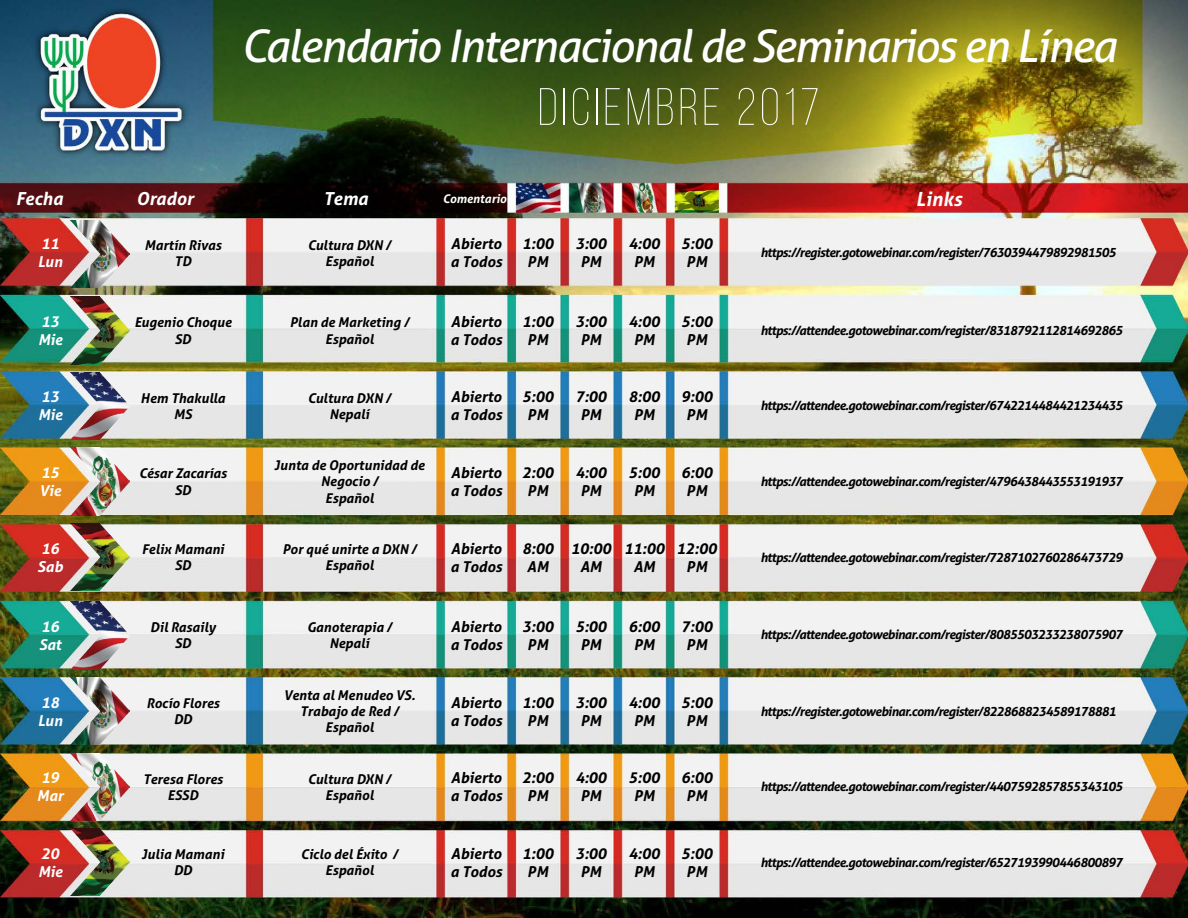
<style>
.page{position:relative;width:1188px;height:918px;background:#fff}
.page>*{position:absolute;margin:0;border:0;box-sizing:border-box;transform-origin:0 0}
.t1{font:300 52.5px "Bebas Neue";letter-spacing:.075em;color:#fff}
.t2{font:italic 45px "Aller";letter-spacing:-.04em;color:#fff}
.t3{font:italic 700 19.5px "Aller";color:#fff}
.t4{font:italic 700 18px "Aller";color:#fff}
.t5{font:italic 700 15px/18px "Aller";color:#000;text-align:center}
.t6{font:italic 700 15px/18px "Aller";color:#fff}
.t7{font:italic 700 13.5px/16.2px "Aller";color:#000;text-align:center}
.t8{font:italic 700 12.75px "Aller";letter-spacing:-.05em;color:#000}
.t9{font:italic 700 12px "Aller";color:#fff}
</style>
<div class="page">
<img style="left:0;top:0;width:1188px;height:918px">
<img style="left:71px;top:297px;width:59px;height:67px">
<img style="left:71px;top:523px;width:59px;height:68px">
<img style="left:71px;top:221px;width:59px;height:67px">
<img style="left:71px;top:677px;width:59px;height:68px">
<img style="left:71px;top:448px;width:59px;height:67px">
<img style="left:71px;top:372px;width:59px;height:67px">
<img style="left:71px;top:602px;width:59px;height:67px">
<img style="left:71px;top:829px;width:59px;height:67px">
<img style="left:71px;top:753px;width:59px;height:67px">
<h2 class="t2" style="left:241px;top:18px;width:877px">Calendario Internacional de Seminarios en Línea</h2>
<h1 class="t1" style="left:538px;top:79px;width:283px">DICIEMBRE 2017</h1>
<h3 class="t4" style="left:16px;top:188px;width:49px">Fecha</h3>
<h3 class="t4" style="left:136px;top:188px;width:59px">Orador</h3>
<h3 class="t4" style="left:323px;top:188px;width:46px">Tema</h3>
<p class="t9" style="left:443px;top:191px;width:65px">Comentario</p>
<h3 class="t3" style="left:916px;top:187px;width:48px">Links</h3>
<p class="t6" style="left:38px;top:235px;width:26px">11<br>Lun</p>
<p class="t5" style="left:450px;top:235px;width:53px;text-align:left">Abierto a Todos</p>
<p class="t7" style="left:145px;top:237px;width:78px">Martín Rivas<br>TD</p>
<p class="t5" style="left:522px;top:235px;width:33px">1:00<br>PM</p>
<p class="t5" style="left:575px;top:235px;width:33px">3:00<br>PM</p>
<p class="t5" style="left:629px;top:235px;width:33px">4:00<br>PM</p>
<p class="t5" style="left:681px;top:235px;width:33px">5:00<br>PM</p>
<p class="t7" style="left:308px;top:237px;width:85px">Cultura DXN /<br>Español</p>
<p class="t6" style="left:38px;top:313px;width:26px">13<br>Mie</p>
<p class="t5" style="left:450px;top:313px;width:53px;text-align:left">Abierto a Todos</p>
<p class="t7" style="left:134px;top:314px;width:99px">Eugenio Choque<br>SD</p>
<p class="t7" style="left:290px;top:314px;width:121px">Plan de Marketing /<br>Español</p>
<p class="t5" style="left:522px;top:313px;width:33px">1:00<br>PM</p>
<p class="t5" style="left:575px;top:313px;width:33px">3:00<br>PM</p>
<p class="t5" style="left:629px;top:313px;width:33px">4:00<br>PM</p>
<p class="t5" style="left:681px;top:313px;width:33px">5:00<br>PM</p>
<p class="t6" style="left:38px;top:388px;width:26px">13<br>Mie</p>
<p class="t6" style="left:39px;top:464px;width:23px">15<br>Vie</p>
<p class="t7" style="left:141px;top:390px;width:86px">Hem Thakulla<br>MS</p>
<p class="t7" style="left:139px;top:465px;width:89px">César Zacarías<br>SD</p>
<p class="t7" style="left:308px;top:390px;width:85px">Cultura DXN /<br>Nepalí</p>
<p class="t7" style="left:274px;top:457px;width:152px">Junta de Oportunidad de<br>Negocio /<br>Español</p>
<p class="t5" style="left:450px;top:388px;width:53px;text-align:left">Abierto a Todos</p>
<p class="t5" style="left:450px;top:464px;width:53px;text-align:left">Abierto a Todos</p>
<p class="t5" style="left:522px;top:388px;width:33px">5:00<br>PM</p>
<p class="t5" style="left:522px;top:463px;width:33px">2:00<br>PM</p>
<p class="t5" style="left:575px;top:388px;width:33px">7:00<br>PM</p>
<p class="t5" style="left:575px;top:463px;width:33px">4:00<br>PM</p>
<p class="t5" style="left:629px;top:388px;width:33px">8:00<br>PM</p>
<p class="t5" style="left:629px;top:463px;width:33px">5:00<br>PM</p>
<p class="t5" style="left:681px;top:388px;width:33px">9:00<br>PM</p>
<p class="t5" style="left:681px;top:463px;width:33px">6:00<br>PM</p>
<p class="t6" style="left:38px;top:539px;width:27px">16<br>Sab</p>
<p class="t7" style="left:142px;top:541px;width:84px">Felix Mamani<br>SD</p>
<p class="t7" style="left:282px;top:541px;width:136px">Por qué unirte a DXN /<br>Español</p>
<p class="t5" style="left:450px;top:539px;width:53px;text-align:left">Abierto a Todos</p>
<p class="t5" style="left:522px;top:539px;width:33px">8:00<br>AM</p>
<p class="t5" style="left:571px;top:539px;width:42px">10:00<br>AM</p>
<p class="t5" style="left:624px;top:539px;width:42px">11:00<br>AM</p>
<p class="t5" style="left:677px;top:539px;width:42px">12:00<br>PM</p>
<p class="t6" style="left:39px;top:617px;width:24px">16<br>Sat</p>
<p class="t5" style="left:450px;top:617px;width:53px;text-align:left">Abierto a Todos</p>
<p class="t7" style="left:150px;top:619px;width:67px">Dil Rasaily<br>SD</p>
<p class="t5" style="left:522px;top:617px;width:33px">3:00<br>PM</p>
<p class="t5" style="left:575px;top:617px;width:33px">5:00<br>PM</p>
<p class="t5" style="left:629px;top:617px;width:33px">6:00<br>PM</p>
<p class="t5" style="left:681px;top:617px;width:33px">7:00<br>PM</p>
<p class="t7" style="left:307px;top:619px;width:86px">Ganoterapia /<br>Nepalí</p>
<p class="t7" style="left:284px;top:687px;width:133px">Venta al Menudeo VS.<br>Trabajo de Red /<br>Español</p>
<p class="t6" style="left:38px;top:693px;width:26px">18<br>Lun</p>
<p class="t5" style="left:450px;top:693px;width:53px;text-align:left">Abierto a Todos</p>
<p class="t7" style="left:146px;top:695px;width:75px">Rocío Flores<br>DD</p>
<p class="t5" style="left:522px;top:693px;width:33px">1:00<br>PM</p>
<p class="t5" style="left:575px;top:693px;width:33px">3:00<br>PM</p>
<p class="t5" style="left:629px;top:693px;width:33px">4:00<br>PM</p>
<p class="t5" style="left:681px;top:693px;width:33px">5:00<br>PM</p>
<p class="t6" style="left:37px;top:769px;width:28px">19<br>Mar</p>
<p class="t5" style="left:450px;top:769px;width:53px;text-align:left">Abierto a Todos</p>
<p class="t7" style="left:143px;top:771px;width:81px">Teresa Flores<br>ESSD</p>
<p class="t5" style="left:522px;top:769px;width:33px">2:00<br>PM</p>
<p class="t5" style="left:575px;top:769px;width:33px">4:00<br>PM</p>
<p class="t5" style="left:629px;top:769px;width:33px">5:00<br>PM</p>
<p class="t5" style="left:681px;top:769px;width:33px">6:00<br>PM</p>
<p class="t7" style="left:308px;top:771px;width:85px">Cultura DXN /<br>Español</p>
<p class="t7" style="left:301px;top:846px;width:99px">Ciclo del Éxito /<br>Español</p>
<p class="t6" style="left:38px;top:844px;width:26px">20<br>Mie</p>
<p class="t5" style="left:450px;top:844px;width:53px;text-align:left">Abierto a Todos</p>
<p class="t7" style="left:142px;top:846px;width:84px">Julia Mamani<br>DD</p>
<p class="t5" style="left:522px;top:844px;width:33px">1:00<br>PM</p>
<p class="t5" style="left:575px;top:844px;width:33px">3:00<br>PM</p>
<p class="t5" style="left:629px;top:844px;width:33px">4:00<br>PM</p>
<p class="t5" style="left:681px;top:844px;width:33px">5:00<br>PM</p>
<p class="t8" style="left:760px;top:245px;width:357px">https://register.gotowebinar.com/register/7630394479892981505</p>
<p class="t8" style="left:760px;top:323px;width:364px">https://attendee.gotowebinar.com/register/8318792112814692865</p>
<p class="t8" style="left:760px;top:398px;width:364px">https://attendee.gotowebinar.com/register/6742214484421234435</p>
<p class="t8" style="left:760px;top:474px;width:364px">https://attendee.gotowebinar.com/register/4796438443553191937</p>
<p class="t8" style="left:760px;top:549px;width:364px">https://attendee.gotowebinar.com/register/7287102760286473729</p>
<p class="t8" style="left:760px;top:627px;width:364px">https://attendee.gotowebinar.com/register/8085503233238075907</p>
<p class="t8" style="left:760px;top:703px;width:357px">https://register.gotowebinar.com/register/8228688234589178881</p>
<p class="t8" style="left:760px;top:779px;width:364px">https://attendee.gotowebinar.com/register/4407592857855343105</p>
<p class="t8" style="left:760px;top:855px;width:364px">https://attendee.gotowebinar.com/register/6527193990446800897</p>
</div>
